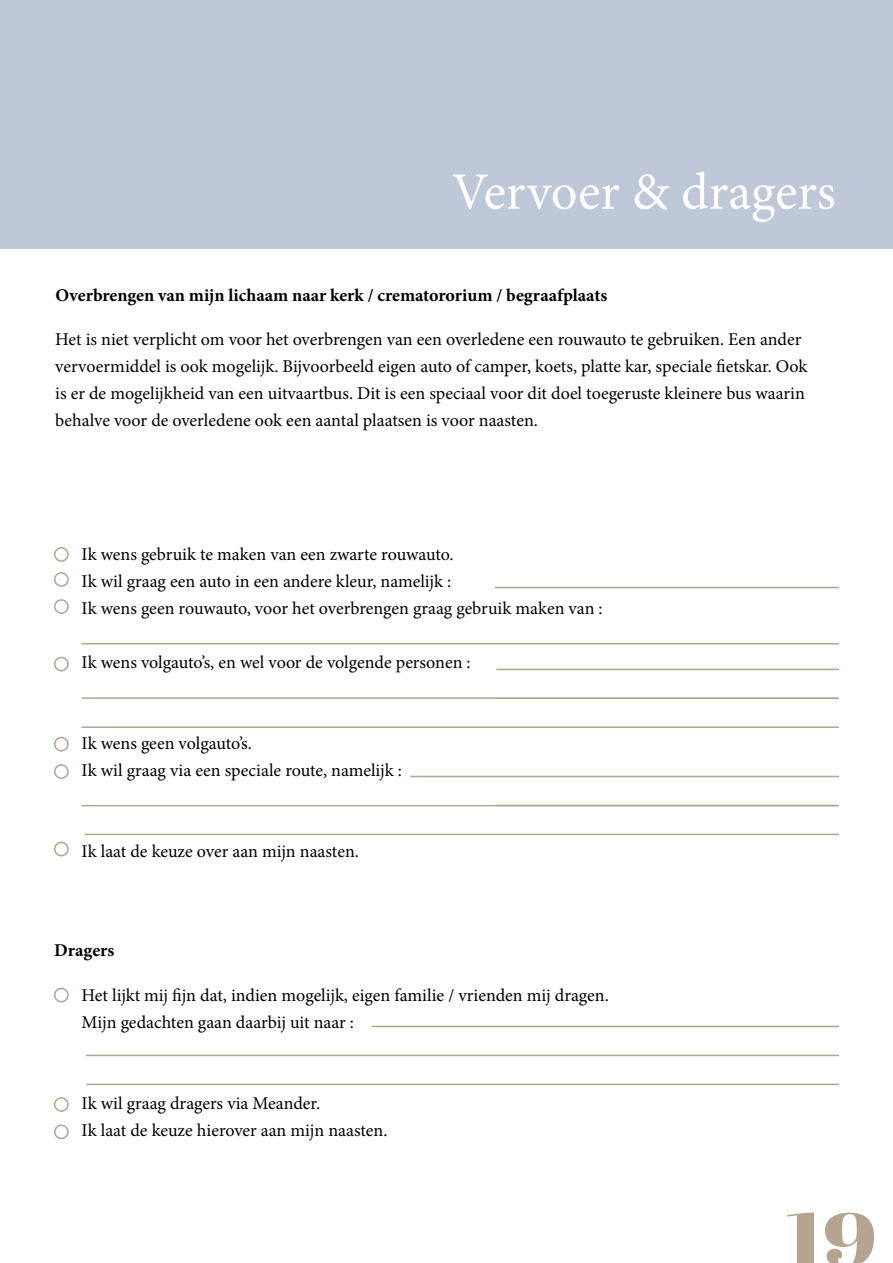
<style>
.page{position:relative;width:893px;height:1263px;background:#fff}
.page>*{position:absolute;margin:0;border:0;box-sizing:border-box;transform-origin:0 0}
.t1{font:75.6px "Abril Fatface";color:#b5a492;scale:1.16 1}
.t2{font:52.5px "Minion Pro";color:#fff}
.t3{font:18px/27px "Minion Pro";color:#000}
.t4{font:700 18px "Minion Pro";color:#000}
</style>
<div class="page">
<div style="left:0;top:0;width:893px;height:249px;background:#bec8d8"></div>
<div style="left:54px;top:988px;width:15px;height:14px;border:2px solid #b5a492;border-radius:50%"></div>
<hr style="left:372px;top:1026px;width:467px;height:1px;background:#b5a492">
<hr style="left:86px;top:1084px;width:753px;height:1px;background:#b5a492">
<hr style="left:495px;top:587px;width:344px;height:1px;background:#b5a492">
<hr style="left:496px;top:669px;width:343px;height:1px;background:#b5a492">
<hr style="left:410px;top:776px;width:429px;height:1px;background:#b5a492">
<hr style="left:86px;top:1055px;width:753px;height:1px;background:#b5a492">
<hr style="left:82px;top:643px;width:757px;height:1px;background:#b5a492">
<hr style="left:82px;top:697px;width:757px;height:2px;background:#b5a492">
<hr style="left:82px;top:805px;width:757px;height:1px;background:#b5a492">
<hr style="left:82px;top:726px;width:757px;height:2px;background:#b5a492">
<hr style="left:85px;top:834px;width:754px;height:1px;background:#b5a492">
<div style="left:54px;top:547px;width:15px;height:15px;border:2px solid #b5a492;border-radius:50%"></div>
<div style="left:54px;top:599px;width:15px;height:15px;border:2px solid #b5a492;border-radius:50%"></div>
<div style="left:54px;top:572px;width:15px;height:15px;border:2px solid #b5a492;border-radius:50%"></div>
<div style="left:54px;top:657px;width:15px;height:14px;border:2px solid #b5a492;border-radius:50%"></div>
<div style="left:54px;top:737px;width:15px;height:14px;border:2px solid #b5a492;border-radius:50%"></div>
<div style="left:54px;top:1097px;width:15px;height:15px;border:2px solid #b5a492;border-radius:50%"></div>
<div style="left:54px;top:764px;width:15px;height:15px;border:2px solid #b5a492;border-radius:50%"></div>
<div style="left:54px;top:1124px;width:15px;height:15px;border:2px solid #b5a492;border-radius:50%"></div>
<div style="left:54px;top:842px;width:15px;height:14px;border:2px solid #b5a492;border-radius:50%"></div>
<h2 class="t2" style="left:452px;top:157px;width:386px">Vervoer &amp; dragers</h2>
<p class="t4" style="left:56px;top:282px;width:553px">Overbrengen van mijn lichaam naar kerk / crematororium / begraafplaats</p>
<p class="t3" style="left:55px;top:326px;width:754px">Het is niet verplicht om voor het overbrengen van een overledene een rouwauto te gebruiken. Een ander vervoermiddel is ook mogelijk. Bijvoorbeeld eigen auto of camper, koets, platte kar, speciale fietskar. Ook is er de mogelijkheid van een uitvaartbus. Dit is een speciaal voor dit doel toegeruste kleinere bus waarin behalve voor de overledene ook een aantal plaatsen is voor naasten.</p>
<p class="t3" style="left:82px;top:541px;width:523px">Ik wens gebruik te maken van een zwarte rouwauto.<br>Ik wil graag een auto in een andere kleur, namelijk :<br>Ik wens geen rouwauto, voor het overbrengen graag gebruik maken van :</p>
<p class="t3" style="left:82px;top:649px;width:391px">Ik wens volgauto’s, en wel voor de volgende personen :</p>
<p class="t3" style="left:82px;top:730px;width:322px">Ik wens geen volgauto’s.<br>Ik wil graag via een speciale route, namelijk :</p>
<p class="t3" style="left:82px;top:838px;width:279px">Ik laat de keuze over aan mijn naasten.</p>
<p class="t4" style="left:54px;top:938px;width:62px">Dragers</p>
<p class="t3" style="left:82px;top:981px;width:529px">Het lijkt mij fijn dat, indien mogelijk, eigen familie / vrienden mij dragen.<br>Mijn gedachten gaan daarbij uit naar :</p>
<p class="t3" style="left:82px;top:1089px;width:307px">Ik wil graag dragers via Meander.<br>Ik laat de keuze hierover aan mijn naasten.</p>
<h1 class="t1" style="left:786px;top:1186px;width:80px">19</h1>
</div>
